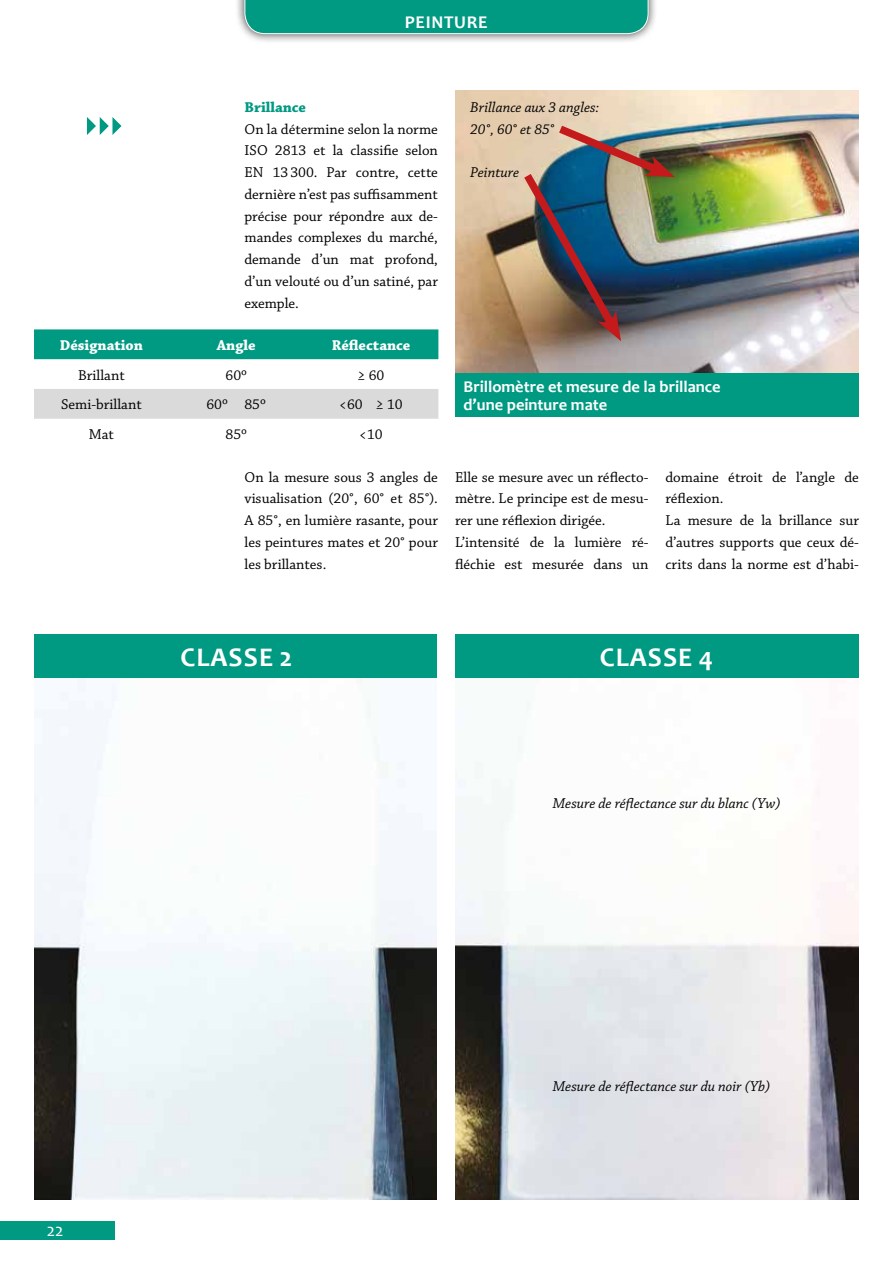
<style>
.page{position:relative;width:893px;height:1263px;background:#fff}
.page>*{position:absolute;margin:0;border:0;box-sizing:border-box;transform-origin:0 0}
.t1{font:700 27px "Candara";letter-spacing:.04em;color:#fff}
.t2{font:700 18px "Candara";letter-spacing:.04em;color:#fff}
.t3{font:18px "Candara";color:#fff}
.t4{font:700 16.5px/18px "Candara";color:#fff}
.t5{font:15px/21.8px "Chaparral Pro";color:#000;text-align:justify}
.t6{font:italic 15px/21.8px "Chaparral Pro";color:#000}
.t7{font:700 15px "Chaparral Pro";color:#fff}
.t8{font:700 15px "Chaparral Pro";color:#009982}
</style>
<div class="page">
<div style="left:0;top:1221px;width:115px;height:19px;background:#009982"></div>
<div style="left:235px;top:0;width:423px;height:44px;background:#000;opacity:.75"></div>
<div style="left:244px;top:0;width:405px;height:34px;background:#009982"></div>
<svg style="left:87px;top:117px;width:35px;height:18px"></svg>
<div style="left:34px;top:329px;width:404px;height:30px;background:#009982"></div>
<div style="left:34px;top:389px;width:404px;height:30px;background:#dadada"></div>
<img style="left:34px;top:678px;width:825px;height:521px">
<div style="left:34px;top:634px;width:825px;height:44px;background:#009982"></div>
<div style="left:438px;top:621px;width:17px;height:586px;background:#fff"></div>
<img style="left:455px;top:90px;width:404px;height:283px">
<div style="left:455px;top:373px;width:404px;height:43px;background:#009982"></div>
<img style="left:517px;top:119px;width:158px;height:222px">
<p class="t2" style="left:405px;top:11px;width:84px">PEINTURE</p>
<p class="t8" style="left:244px;top:98px;width:63px">Brillance</p>
<p class="t5" style="left:244px;top:119px;width:195px">On la détermine selon la norme ISO 2813 et la classifie selon EN 13300. Par contre, cette dernière n’est pas suffisamment précise pour répondre aux de&shy;mandes complexes du marché, demande d’un mat profond, d’un velouté ou d’un satiné, par exemple.</p>
<p class="t7" style="left:60px;top:336px;width:85px">Désignation</p>
<p class="t7" style="left:217px;top:336px;width:40px">Angle</p>
<p class="t7" style="left:332px;top:336px;width:80px">Réflectance</p>
<p class="t5" style="left:78px;top:365px;width:48px">Brillant</p>
<p class="t5" style="left:225px;top:365px;width:23px">60º</p>
<p class="t5" style="left:358px;top:365px;width:28px">≥ 60</p>
<p class="t5" style="left:61px;top:394px;width:82px">Semi-brillant</p>
<p class="t5" style="left:206px;top:394px;width:61px">60º 85º</p>
<p class="t5" style="left:339px;top:394px;width:65px">&lt;60 ≥ 10</p>
<p class="t5" style="left:89px;top:424px;width:27px">Mat</p>
<p class="t5" style="left:225px;top:424px;width:23px">85º</p>
<p class="t5" style="left:359px;top:424px;width:25px">&lt;10</p>
<p class="t5" style="left:244px;top:467px;width:195px">On la mesure sous 3 angles de visualisation (20°, 60° et 85°).<br>A 85°, en lumière rasante, pour les peintures mates et 20° pour les brillantes.</p>
<p class="t6" style="left:470px;top:97px;width:130px">Brillance aux 3 angles:<br>20°, 60° et 85°</p>
<p class="t6" style="left:470px;top:162px;width:50px">Peinture</p>
<p class="t4" style="left:463px;top:377px;width:259px">Brillomètre et mesure de la brillance d’une peinture mate</p>
<p class="t5" style="left:455px;top:467px;width:195px;text-align:left">Elle se mesure avec un réflecto&shy;mètre. Le principe est de mesu&shy;rer une réflexion dirigée.<br>L’intensité de la lumière ré&shy;fléchie est mesurée dans un</p>
<p class="t5" style="left:665px;top:467px;width:195px;text-align:left">domaine étroit de l’angle de réflexion.<br>La mesure de la brillance sur d’autres supports que ceux dé&shy;crits dans la norme est d’habi-</p>
<h1 class="t1" style="left:180px;top:640px;width:114px">CLASSE 2</h1>
<h1 class="t1" style="left:600px;top:640px;width:115px">CLASSE 4</h1>
<p class="t6" style="left:553px;top:793px;width:229px">Mesure de réflectance sur du blanc (Yw)</p>
<p class="t3" style="left:47px;top:1218px;width:18px">22</p>
<p class="t6" style="left:553px;top:1076px;width:219px">Mesure de réflectance sur du noir (Yb)</p>
</div>
